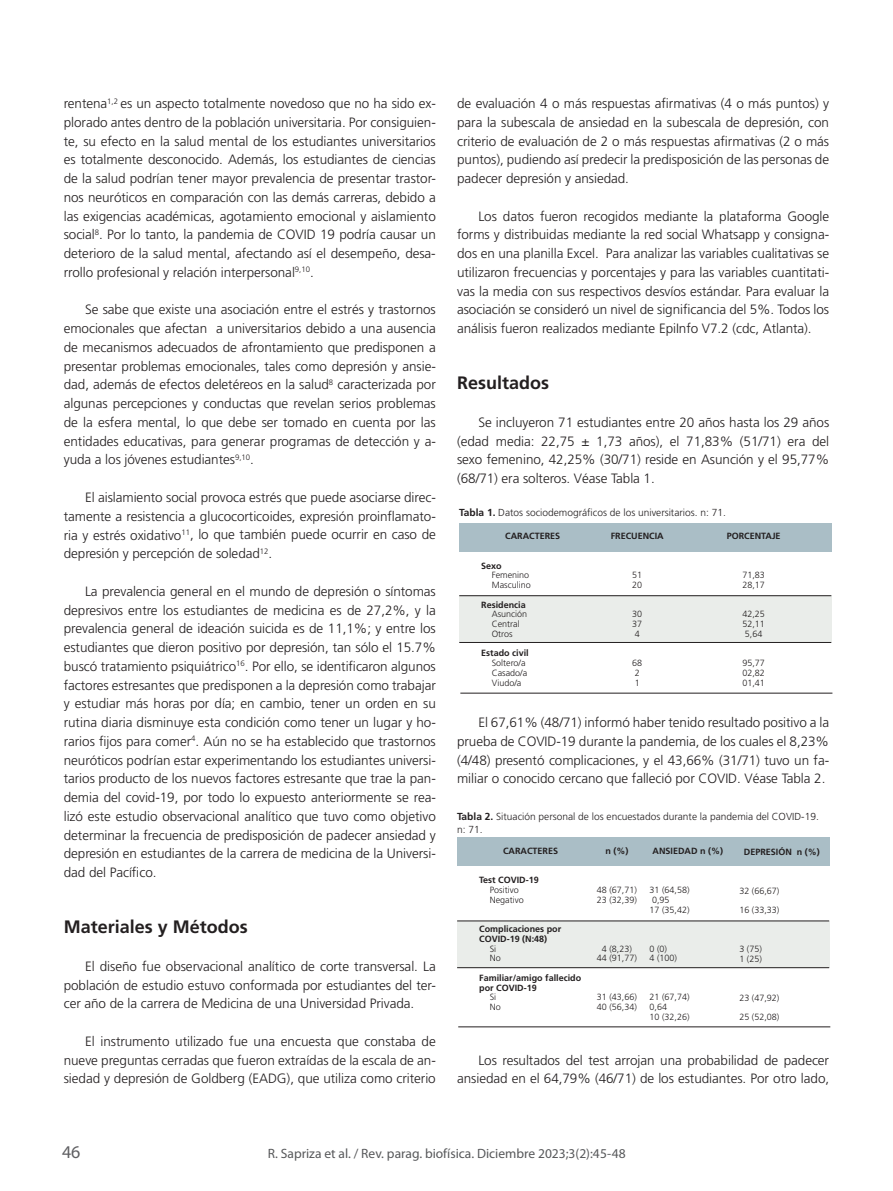
<style>
.page{position:relative;width:893px;height:1191px;background:#fff}
.page>*{position:absolute;margin:0;border:0;box-sizing:border-box;transform-origin:0 0}
.t1{font:700 18px "Frutiger";color:#231f20}
.t2{font:18px "Myriad Pro";color:#5f5f62}
.t3{font:300 13.5px/18.8px "Frutiger";letter-spacing:-.005em;color:#231f20;text-align:justify}
.t4{font:13.5px "Myriad Pro";color:#57585a}
.t5{font:300 10.2px/12.1px "Frutiger";color:#231f20}
.t6{font:300 9px/9.8px "Frutiger";color:#231f20}
.t7{font:700 9px/9.8px "Frutiger";color:#231f20}
.s1{font-weight:700}
</style>
<div class="page">
<div style="left:459px;top:595px;width:372px;height:47px;background:#eaedea"></div>
<hr style="left:459px;top:595px;width:372px;height:1px;background:#231f20">
<hr style="left:459px;top:642px;width:372px;height:1px;background:#231f20">
<div style="left:460px;top:523px;width:372px;height:29px;background:#aabec6"></div>
<hr style="left:460px;top:693px;width:372px;height:1px;background:#231f20">
<div style="left:457px;top:920px;width:372px;height:47px;background:#eaedea"></div>
<hr style="left:457px;top:920px;width:372px;height:1px;background:#231f20">
<hr style="left:457px;top:967px;width:372px;height:1px;background:#231f20">
<div style="left:458px;top:837px;width:372px;height:29px;background:#aabec6"></div>
<hr style="left:458px;top:1026px;width:372px;height:1px;background:#231f20">
<p class="t3" style="left:64px;top:94px;width:374px">rentena<sup>1,2</sup> es un aspecto totalmente novedoso que no ha sido ex&shy;plorado antes dentro de la población universitaria. Por consiguien&shy;te, su efecto en la salud mental de los estudiantes universitarios es totalmente desconocido. Además, los estudiantes de ciencias de la salud podrían tener mayor prevalencia de presentar trastor&shy;nos neuróticos en comparación con las demás carreras, debido a las exigencias académicas, agotamiento emocional y aislamiento social<sup>8</sup>. Por lo tanto, la pandemia de COVID 19 podría causar un deterioro de la salud mental, afectando así el desempeño, desa&shy;rrollo profesional y relación interpersonal<sup>9,10</sup>.</p>
<p class="t3" style="left:64px;top:300px;width:374px;text-indent:21px">Se sabe que existe una asociación entre el estrés y trastornos emocionales que afectan a universitarios debido a una ausencia de mecanismos adecuados de afrontamiento que predisponen a presentar problemas emocionales, tales como depresión y ansie&shy;dad, además de efectos deletéreos en la salud<sup>8</sup> caracterizada por algunas percepciones y conductas que revelan serios problemas de la esfera mental, lo que debe ser tomado en cuenta por las entidades educativas, para generar programas de detección y a&shy;yuda a los jóvenes estudiantes<sup>9,10</sup>.</p>
<p class="t3" style="left:64px;top:488px;width:374px;text-indent:21px">El aislamiento social provoca estrés que puede asociarse direc&shy;tamente a resistencia a glucocorticoides, expresión proinflamato&shy;ria y estrés oxidativo<sup>11</sup>, lo que también puede ocurrir en caso de depresión y percepción de soledad<sup>12</sup>.</p>
<p class="t3" style="left:64px;top:581px;width:374px;text-indent:21px">La prevalencia general en el mundo de depresión o síntomas depresivos entre los estudiantes de medicina es de 27,2%, y la prevalencia general de ideación suicida es de 11,1%; y entre los estudiantes que dieron positivo por depresión, tan sólo el 15.7% buscó tratamiento psiquiátrico<sup>16</sup>. Por ello, se identificaron algunos factores estresantes que predisponen a la depresión como trabajar y estudiar más horas por día; en cambio, tener un orden en su rutina diaria disminuye esta condición como tener un lugar y ho&shy;rarios fijos para comer<sup>4</sup>. Aún no se ha establecido que trastornos neuróticos podrían estar experimentando los estudiantes universi&shy;tarios producto de los nuevos factores estresante que trae la pan&shy;demia del covid-19, por todo lo expuesto anteriormente se rea&shy;lizó este estudio observacional analítico que tuvo como objetivo determinar la frecuencia de predisposición de padecer ansiedad y depresión en estudiantes de la carrera de medicina de la Universi&shy;dad del Pacífico.</p>
<h1 class="t1" style="left:64px;top:916px;width:186px">M ateriales y M étodos</h1>
<p class="t3" style="left:64px;top:956px;width:374px;text-indent:21px">El diseño fue observacional analítico de corte transversal. La población de estudio estuvo conformada por estudiantes del ter&shy;cer año de la carrera de Medicina de una Universidad Privada.</p>
<p class="t3" style="left:64px;top:1031px;width:374px;text-indent:21px">El instrumento utilizado fue una encuesta que constaba de nueve preguntas cerradas que fueron extraídas de la escala de an&shy;siedad y depresión de Goldberg (EADG), que utiliza como criterio</p>
<p class="t3" style="left:457px;top:94px;width:374px">de evaluación 4 o más respuestas afirmativas (4 o más puntos) y para la subescala de ansiedad en la subescala de depresión, con criterio de evaluación de 2 o más respuestas afirmativas (2 o más puntos), pudiendo así predecir la predisposición de las personas de padecer depresión y ansiedad.</p>
<p class="t3" style="left:457px;top:206px;width:374px;text-indent:21px">Los datos fueron recogidos mediante la plataforma Google forms y distribuidas mediante la red social Whatsapp y consigna&shy;dos en una planilla Excel. Para analizar las variables cualitativas se utilizaron frecuencias y porcentajes y para las variables cuantitati&shy;vas la media con sus respectivos desvíos estándar. Para evaluar la asociación se consideró un nivel de significancia del 5%. Todos los análisis fueron realizados mediante EpiInfo V7.2 (cdc, Atlanta).</p>
<h1 class="t1" style="left:457px;top:372px;width:93px">Resultados</h1>
<p class="t3" style="left:457px;top:413px;width:374px;text-indent:21px">Se incluyeron 71 estudiantes entre 20 años hasta los 29 años (edad media: 22,75 ± 1,73 años), el 71,83% (51/71) era del sexo femenino, 42,25% (30/71) reside en Asunción y el 95,77% (68/71) era solteros. Véase Tabla 1.</p>
<p class="t5" style="left:459px;top:506px;width:268px"><span class="s1">Tabla 1.</span> Datos sociodemográficos de los universitarios. n: 71.</p>
<p class="t7" style="left:505px;top:531px;width:13px">Carac</p>
<p class="t7" style="left:535px;top:531px;width:27px">teres</p>
<p class="t7" style="left:481px;top:560px;width:22px">Sexo</p>
<p class="t6" style="left:492px;top:570px;width:41px">Femenino<br>Masculino</p>
<p class="t7" style="left:481px;top:599px;width:46px">Residencia</p>
<p class="t6" style="left:492px;top:609px;width:37px">Asunción<br>Central<br>Otros</p>
<p class="t7" style="left:481px;top:648px;width:49px">Estado civil</p>
<p class="t6" style="left:492px;top:658px;width:37px">Soltero/a<br>Casado/a<br>Viudo/a</p>
<p class="t7" style="left:727px;top:531px;width:12px">Porc</p>
<p class="t7" style="left:750px;top:531px;width:32px">entaje</p>
<p class="t6" style="left:742px;top:570px;width:24px">71,83<br>28,17</p>
<p class="t6" style="left:742px;top:609px;width:24px;text-align:justify">42,25<br>52,11<br>5,64</p>
<p class="t6" style="left:742px;top:658px;width:24px;text-align:justify">95,77<br>02,82<br>01,41</p>
<p class="t7" style="left:611px;top:531px;width:45px">Frecuencia</p>
<p class="t6" style="left:632px;top:570px;width:12px">51<br>20</p>
<p class="t6" style="left:632px;top:609px;width:12px;text-align:justify">30<br>37<br>4</p>
<p class="t6" style="left:632px;top:658px;width:12px">68<br>2<br>1</p>
<p class="t3" style="left:457px;top:713px;width:374px;text-indent:21px">El 67,61% (48/71) informó haber tenido resultado positivo a la prueba de COVID-19 durante la pandemia, de los cuales el 8,23% (4/48) presentó complicaciones, y el 43,66% (31/71) tuvo un fa&shy;miliar o conocido cercano que falleció por COVID. Véase Tabla 2.</p>
<p class="t5" style="left:457px;top:810px;width:363px"><span class="s1">Tabla 2.</span> Situación personal de los encuestados durante la pandemia del COVID-19. n: 71.</p>
<p class="t7" style="left:503px;top:846px;width:13px">Carac</p>
<p class="t7" style="left:533px;top:846px;width:27px">teres</p>
<p class="t7" style="left:479px;top:875px;width:61px">Test COVID-19</p>
<p class="t6" style="left:490px;top:885px;width:36px">Positivo<br>Negativo</p>
<p class="t7" style="left:479px;top:924px;width:83px">Complicaciones por<br>COVID-19 (N:48)</p>
<p class="t6" style="left:490px;top:943px;width:13px">Si<br>No</p>
<p class="t7" style="left:479px;top:972px;width:104px">Familiar/amigo fallecido por COVID-19</p>
<p class="t6" style="left:490px;top:992px;width:13px">Si<br>No</p>
<p class="t7" style="left:744px;top:846px;width:78px">Depresión n (%)</p>
<p class="t6" style="left:739px;top:880px;width:42px;line-height:19.5px">32 (66,67)<br>16 (33,33)</p>
<p class="t6" style="left:739px;top:944px;width:24px">3 (75)<br>1 (25)</p>
<p class="t6" style="left:739px;top:988px;width:42px;line-height:19.5px">23 (47,92)<br>25 (52,08)</p>
<p class="t7" style="left:605px;top:846px;width:24px">n (%)</p>
<p class="t6" style="left:597px;top:885px;width:42px">48 (67,71)<br>23 (32,39)</p>
<p class="t7" style="left:652px;top:846px;width:33px">Ansiedad</p>
<p class="t7" style="left:700px;top:846px;width:24px">n (%)</p>
<p class="t6" style="left:649px;top:885px;width:42px">31 (64,58)<br>0,95<br>17 (35,42)</p>
<p class="t6" style="left:649px;top:943px;width:29px">0 (0)<br>4 (100)</p>
<p class="t6" style="left:649px;top:992px;width:42px">21 (67,74)<br>0,64<br>10 (32,26)</p>
<p class="t6" style="left:597px;top:943px;width:42px;text-align:center">4 (8,23)<br>44 (91,77)</p>
<p class="t6" style="left:597px;top:992px;width:42px">31 (43,66)<br>40 (56,34)</p>
<p class="t3" style="left:457px;top:1050px;width:374px;text-align:right">Los resultados del test arrojan una probabilidad de padecer ansiedad en el 64,79% (46/71) de los estudiantes. Por otro lado,</p>
<h1 class="t2" style="left:62px;top:1141px;width:20px">46</h1>
<p class="t4" style="left:268px;top:1145px;width:359px">R. Sapriza et al. / Rev. parag. biofísica. Diciembre 2023;3(2):45-48</p>
</div>
